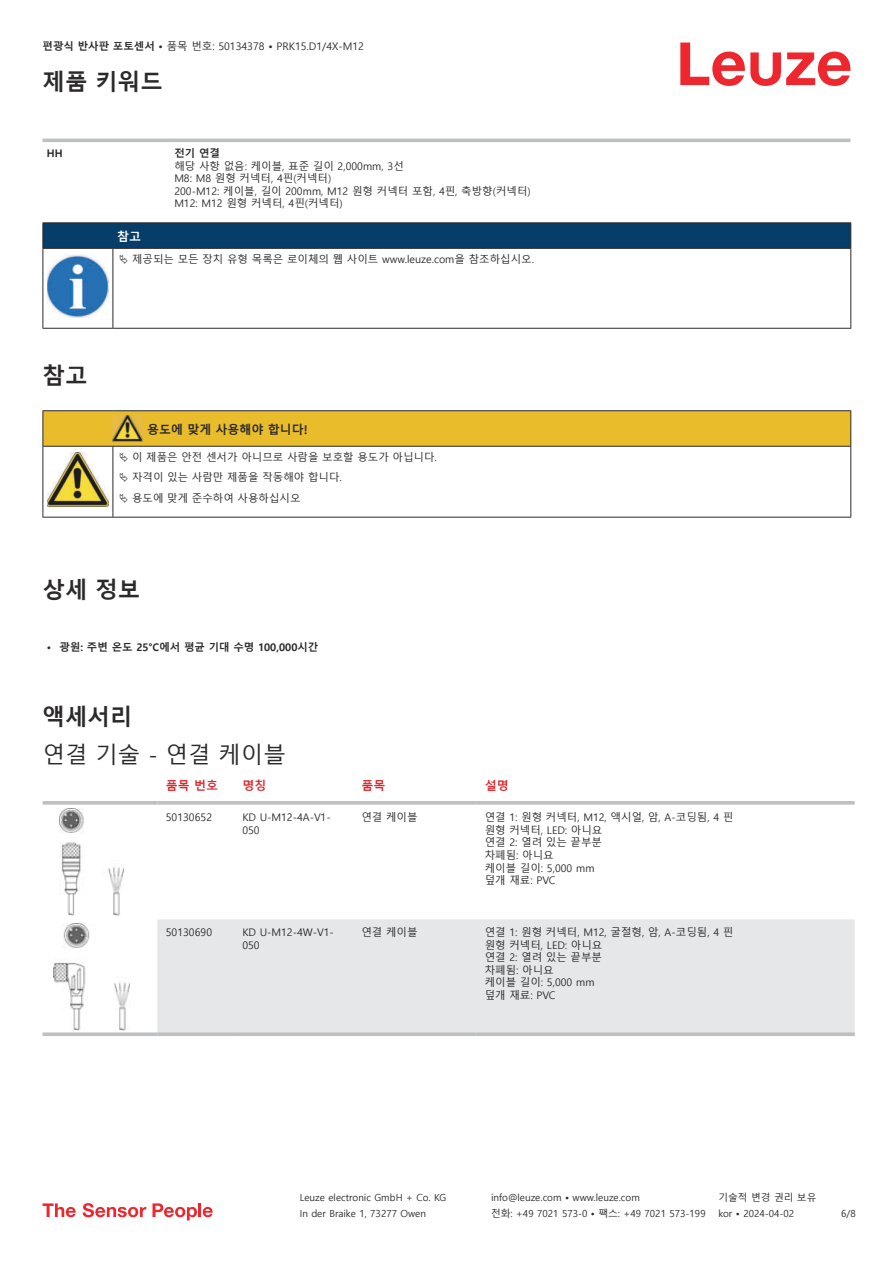
<style>
.page{position:relative;width:893px;height:1263px;background:#fff}
.page>*{position:absolute;margin:0;border:0;box-sizing:border-box;transform-origin:0 0}
.t1{font:700 22.5px "Malgun Gothic";color:#2b292a}
.t2{font:22.5px "Malgun Gothic";color:#2b292a}
.t3{font:700 12px "Malgun Gothic";color:#2b292a}
.t4{font:700 12px "Malgun Gothic";color:#db2a30}
.t5{font:700 12px "Malgun Gothic";color:#fff}
.t6{font:10.5px/12.6px "Malgun Gothic";color:#2b292a}
.t7{font:700 10.5px "Malgun Gothic";color:#2b292a}
.t8{font:9.75px "Malgun Gothic";color:#2b292a}
.s1{font-weight:700}
</style>
<div class="page">
<svg style="left:680px;top:43px;width:170px;height:43px"></svg>
<svg style="left:43px;top:138px;width:807px;height:1px"></svg>
<hr style="left:43px;top:139px;width:127px;height:3px;background:#bdbfc1">
<hr style="left:170px;top:139px;width:680px;height:3px;background:#bdbfc1">
<div style="left:157px;top:919px;width:698px;height:113px;background:#e6e7e9"></div>
<svg style="left:43px;top:801px;width:114px;height:4px"></svg>
<svg style="left:157px;top:801px;width:77px;height:4px"></svg>
<svg style="left:234px;top:801px;width:119px;height:4px"></svg>
<svg style="left:353px;top:801px;width:123px;height:4px"></svg>
<svg style="left:476px;top:801px;width:379px;height:4px;fill:#bfc1c3"></svg>
<svg style="left:43px;top:1032px;width:114px;height:4px"></svg>
<svg style="left:157px;top:1032px;width:77px;height:4px"></svg>
<svg style="left:234px;top:1032px;width:119px;height:4px"></svg>
<svg style="left:353px;top:1032px;width:123px;height:4px"></svg>
<svg style="left:476px;top:1032px;width:379px;height:4px;fill:#bdbfc1"></svg>
<img style="left:59px;top:809px;width:65px;height:106px">
<img style="left:54px;top:924px;width:75px;height:106px">
<svg style="left:43px;top:1203px;width:33px;height:14px"></svg>
<svg style="left:83px;top:1203px;width:63px;height:14px"></svg>
<svg style="left:153px;top:1203px;width:44px;height:17px"></svg>
<hr style="left:198px;top:1203px;width:3px;height:14px;background:#ed272d">
<svg style="left:203px;top:1207px;width:10px;height:10px"></svg>
<svg style="left:44px;top:249px;width:806px;height:79px"></svg>
<hr style="left:43px;top:222px;width:70px;height:1px;background:#2b292a">
<hr style="left:43px;top:248px;width:70px;height:1px;background:#2b292a">
<hr style="left:113px;top:222px;width:738px;height:1px;background:#2b292a">
<svg style="left:43px;top:223px;width:808px;height:25px"></svg>
<hr style="left:113px;top:248px;width:738px;height:1px;background:#2b292a">
<hr style="left:43px;top:249px;width:1px;height:75px;background:#2b292a">
<hr style="left:113px;top:249px;width:1px;height:75px;background:#2b292a">
<hr style="left:850px;top:249px;width:1px;height:75px;background:#2b292a">
<hr style="left:43px;top:328px;width:70px;height:1px;background:#2b292a">
<hr style="left:113px;top:328px;width:738px;height:1px;background:#2b292a">
<img style="left:47px;top:255px;width:61px;height:63px">
<div style="left:115px;top:249px;width:734px;height:21px;background:#fff"></div>
<hr style="left:43px;top:410px;width:70px;height:1px;background:#2b292a">
<hr style="left:113px;top:410px;width:30px;height:1px;background:#2b292a">
<hr style="left:143px;top:410px;width:708px;height:1px;background:#2b292a">
<hr style="left:43px;top:517px;width:70px;height:1px;background:#2b292a">
<hr style="left:113px;top:517px;width:30px;height:1px;background:#2b292a">
<hr style="left:143px;top:517px;width:708px;height:1px;background:#2b292a">
<svg style="left:43px;top:411px;width:808px;height:106px"></svg>
<p class="t6" style="left:43px;top:40px;width:323px"><span class="s1">편광식 반사판 포토센서 •</span> 품목 번호: 50134378 <span class="s1">•</span> PRK15.D1/4X-M12</p>
<h1 class="t1" style="left:43px;top:69px;width:122px">제품 키워드</h1>
<p class="t7" style="left:47px;top:147px;width:18px">HH</p>
<p class="t7" style="left:174px;top:147px;width:47px">전기 연결</p>
<p class="t6" style="left:174px;top:160px;width:358px">해당 사항 없음: 케이블, 표준 길이 2,000mm, 3선<br>M8: M8 원형 커넥터, 4핀(커넥터)<br>200-M12: 케이블, 길이 200mm, M12 원형 커넥터 포함, 4핀, 축방향(커넥터)<br>M12: M12 원형 커넥터, 4핀(커넥터)</p>
<p class="t5" style="left:117px;top:229px;width:25px">참고</p>
<p class="t6" style="left:132px;top:253px;width:403px">제공되는 모든 장치 유형 목록은 로이체의 웹 사이트 www.leuze.com을 참조하십시오.</p>
<h1 class="t1" style="left:43px;top:362px;width:46px">참고</h1>
<p class="t3" style="left:147px;top:422px;width:162px">용도에 맞게 사용해야 합니다!</p>
<p class="t6" style="left:132px;top:447px;width:306px;line-height:20.2px">이 제품은 안전 센서가 아니므로 사람을 보호할 용도가 아닙니다. 자격이 있는 사람만 제품을 작동해야 합니다.<br>용도에 맞게 준수하여 사용하십시오</p>
<h1 class="t1" style="left:43px;top:576px;width:99px">상세 정보</h1>
<p class="t7" style="left:47px;top:641px;width:273px">• 광원: 주변 온도 25°C에서 평균 기대 수명 100,000시간</p>
<h1 class="t1" style="left:43px;top:703px;width:91px">액세서리</h1>
<h1 class="t2" style="left:43px;top:742px;width:245px">연결 기술 - 연결 케이블</h1>
<p class="t4" style="left:166px;top:779px;width:54px">품목 번호</p>
<p class="t4" style="left:242px;top:779px;width:25px">명칭</p>
<p class="t4" style="left:361px;top:779px;width:25px">품목</p>
<p class="t4" style="left:485px;top:779px;width:25px">설명</p>
<p class="t6" style="left:166px;top:811px;width:48px">50130652</p>
<p class="t6" style="left:242px;top:811px;width:90px">KD U-M12-4A-V1-<br>050</p>
<p class="t6" style="left:361px;top:811px;width:58px">연결 케이블</p>
<p class="t6" style="left:485px;top:811px;width:250px">연결 1: 원형 커넥터, M12, 액시얼, 암, A-코딩됨, 4 핀 원형 커넥터, LED: 아니요<br>연결 2: 열려 있는 끝부분<br>차폐됨: 아니요<br>케이블 길이: 5,000 mm<br>덮개 재료: PVC</p>
<p class="t6" style="left:166px;top:926px;width:48px">50130690</p>
<p class="t6" style="left:242px;top:926px;width:93px">KD U-M12-4W-V1-<br>050</p>
<p class="t6" style="left:361px;top:926px;width:58px">연결 케이블</p>
<p class="t6" style="left:485px;top:926px;width:250px">연결 1: 원형 커넥터, M12, 굴절형, 암, A-코딩됨, 4 핀 원형 커넥터, LED: 아니요<br>연결 2: 열려 있는 끝부분<br>차폐됨: 아니요<br>케이블 길이: 5,000 mm<br>덮개 재료: PVC</p>
<p class="t8" style="left:300px;top:1192px;width:148px">Leuze electronic GmbH + Co. KG</p>
<p class="t8" style="left:491px;top:1192px;width:150px">info@leuze.com • www.leuze.com</p>
<p class="t8" style="left:718px;top:1192px;width:100px">기술적 변경 권리 보유</p>
<p class="t8" style="left:300px;top:1208px;width:128px">In der Braike 1, 73277 Owen</p>
<p class="t8" style="left:491px;top:1208px;width:216px">전화: +49 7021 573-0 • 팩스: +49 7021 573-199</p>
<p class="t8" style="left:718px;top:1208px;width:77px">kor • 2024-04-02</p>
<p class="t8" style="left:841px;top:1208px;width:16px">6/8</p>
</div>
